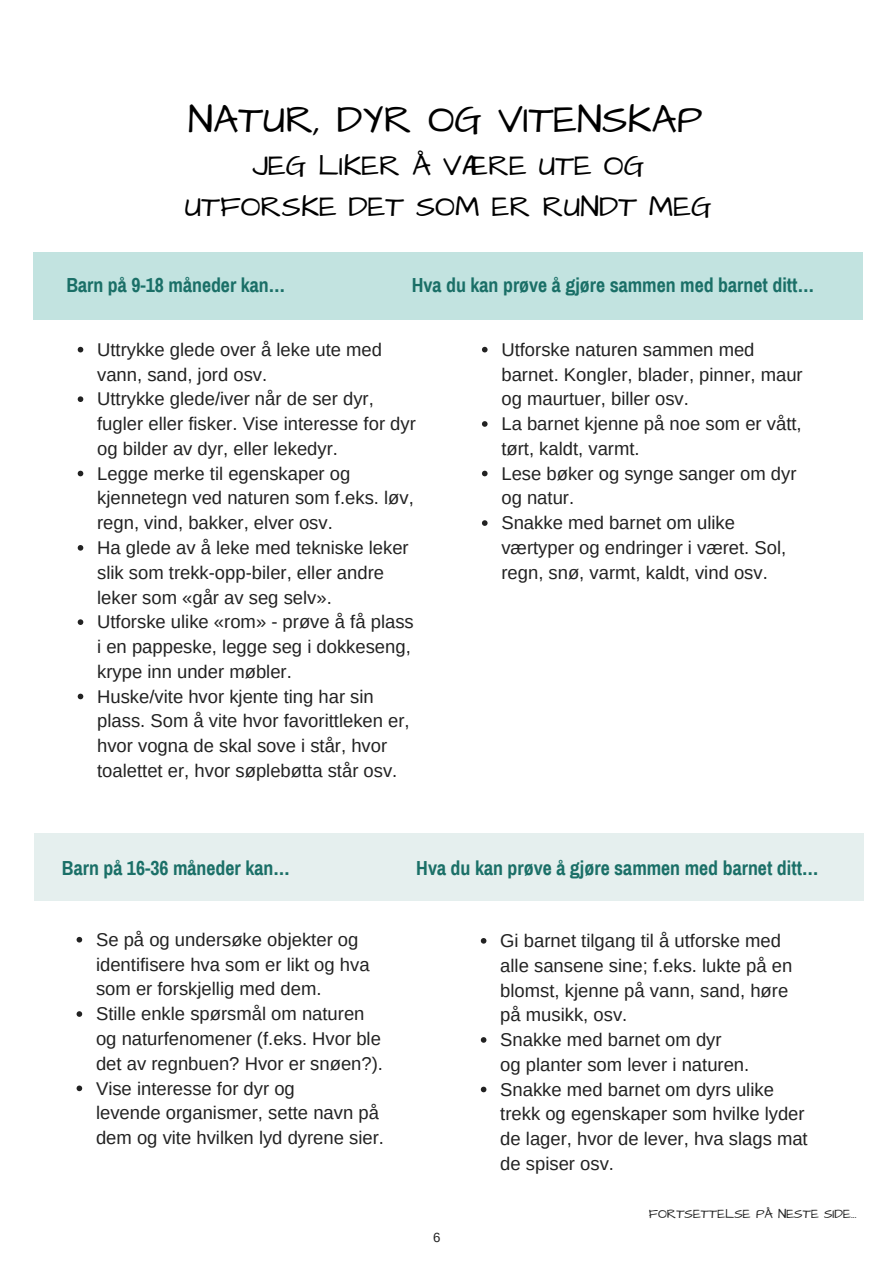
<style>
.page{position:relative;width:893px;height:1263px;background:#fff}
.page>*{position:absolute;margin:0;border:0;box-sizing:border-box;transform-origin:0 0}
.t1{font:39.75px "Architects Daughter";color:#000}
.t2{font:29.85px/41.7px "Architects Daughter";color:#000;text-align:center}
.t3{font:700 19.8px "Archivo Narrow";color:#1a6f67}
.t4{font:18.45px/24.8px "Arimo";color:#222}
.t5{font:13.2px "Architects Daughter";color:#222}
.t6{font:13.2px "Arimo";color:#222}
</style>
<div class="page">
<div style="left:33px;top:252px;width:829px;height:68px;background:#c2e3e0"></div>
<div style="left:34px;top:833px;width:830px;height:68px;background:#e5efee"></div>
<svg style="left:78px;top:347px;width:5px;height:5px"></svg>
<svg style="left:78px;top:396px;width:5px;height:6px"></svg>
<svg style="left:78px;top:471px;width:5px;height:5px"></svg>
<svg style="left:78px;top:545px;width:5px;height:6px"></svg>
<svg style="left:78px;top:619px;width:5px;height:6px"></svg>
<svg style="left:78px;top:694px;width:5px;height:5px"></svg>
<svg style="left:482px;top:347px;width:6px;height:5px"></svg>
<svg style="left:482px;top:421px;width:6px;height:6px"></svg>
<svg style="left:482px;top:471px;width:6px;height:5px"></svg>
<svg style="left:482px;top:520px;width:6px;height:6px"></svg>
<svg style="left:77px;top:937px;width:5px;height:5px"></svg>
<svg style="left:77px;top:1011px;width:5px;height:6px"></svg>
<svg style="left:77px;top:1085px;width:5px;height:6px"></svg>
<svg style="left:481px;top:938px;width:5px;height:6px"></svg>
<svg style="left:481px;top:1037px;width:5px;height:6px"></svg>
<svg style="left:481px;top:1087px;width:5px;height:5px"></svg>
<h1 class="t1" style="left:188px;top:93px;width:516px">NATUR, DYR OG VITENSKAP</h1>
<h2 class="t2" style="left:185px;top:145px;width:529px">JEG LIKER Å VÆRE UTE OG<br>UTFORSKE DET SOM ER RUNDT MEG</h2>
<p class="t3" style="left:66px;top:274px;width:220px">Barn på 9-18 måneder kan…</p>
<p class="t3" style="left:412px;top:274px;width:404px">Hva du kan prøve å gjøre sammen med barnet ditt…</p>
<p class="t4" style="left:97px;top:337px;width:320px">Uttrykke glede over å leke ute med vann, sand, jord osv.<br>Uttrykke glede/iver når de ser dyr, fugler eller fisker. Vise interesse for dyr og bilder av dyr, eller lekedyr.<br>Legge merke til egenskaper og kjennetegn ved naturen som f.eks. løv, regn, vind, bakker, elver osv.<br>Ha glede av å leke med tekniske leker slik som trekk-opp-biler, eller andre leker som «går av seg selv».<br>Utforske ulike «rom» - prøve å få plass i en pappeske, legge seg i dokkeseng, krype inn under møbler.<br>Huske/vite hvor kjente ting har sin plass. Som å vite hvor favorittleken er, hvor vogna de skal sove i står, hvor toalettet er, hvor søplebøtta står osv.</p>
<p class="t4" style="left:501px;top:337px;width:303px">Utforske naturen sammen med barnet. Kongler, blader, pinner, maur og maurtuer, biller osv.<br>La barnet kjenne på noe som er vått, tørt, kaldt, varmt.<br>Lese bøker og synge sanger om dyr og natur.<br>Snakke med barnet om ulike værtyper og endringer i været. Sol, regn, snø, varmt, kaldt, vind osv.</p>
<p class="t3" style="left:62px;top:857px;width:229px">Barn på 16-36 måneder kan…</p>
<p class="t3" style="left:416px;top:857px;width:404px">Hva du kan prøve å gjøre sammen med barnet ditt…</p>
<p class="t4" style="left:96px;top:927px;width:289px">Se på og undersøke objekter og identifisere hva som er likt og hva som er forskjellig med dem.<br>Stille enkle spørsmål om naturen og naturfenomener (f.eks. Hvor ble det av regnbuen? Hvor er snøen?).<br>Vise interesse for dyr og<br>levende organismer, sette navn på dem og vite hvilken lyd dyrene sier.</p>
<p class="t4" style="left:500px;top:928px;width:309px">Gi barnet tilgang til å utforske med alle sansene sine; f.eks. lukte på en blomst, kjenne på vann, sand, høre på musikk, osv.<br>Snakke med barnet om dyr<br>og planter som lever i naturen.<br>Snakke med barnet om dyrs ulike trekk og egenskaper som hvilke lyder de lager, hvor de lever, hva slags mat de spiser osv.</p>
<p class="t6" style="left:433px;top:1230px;width:9px">6</p>
<p class="t5" style="left:649px;top:1205px;width:209px">FORTSETTELSE PÅ NESTE SIDE...</p>
</div>
